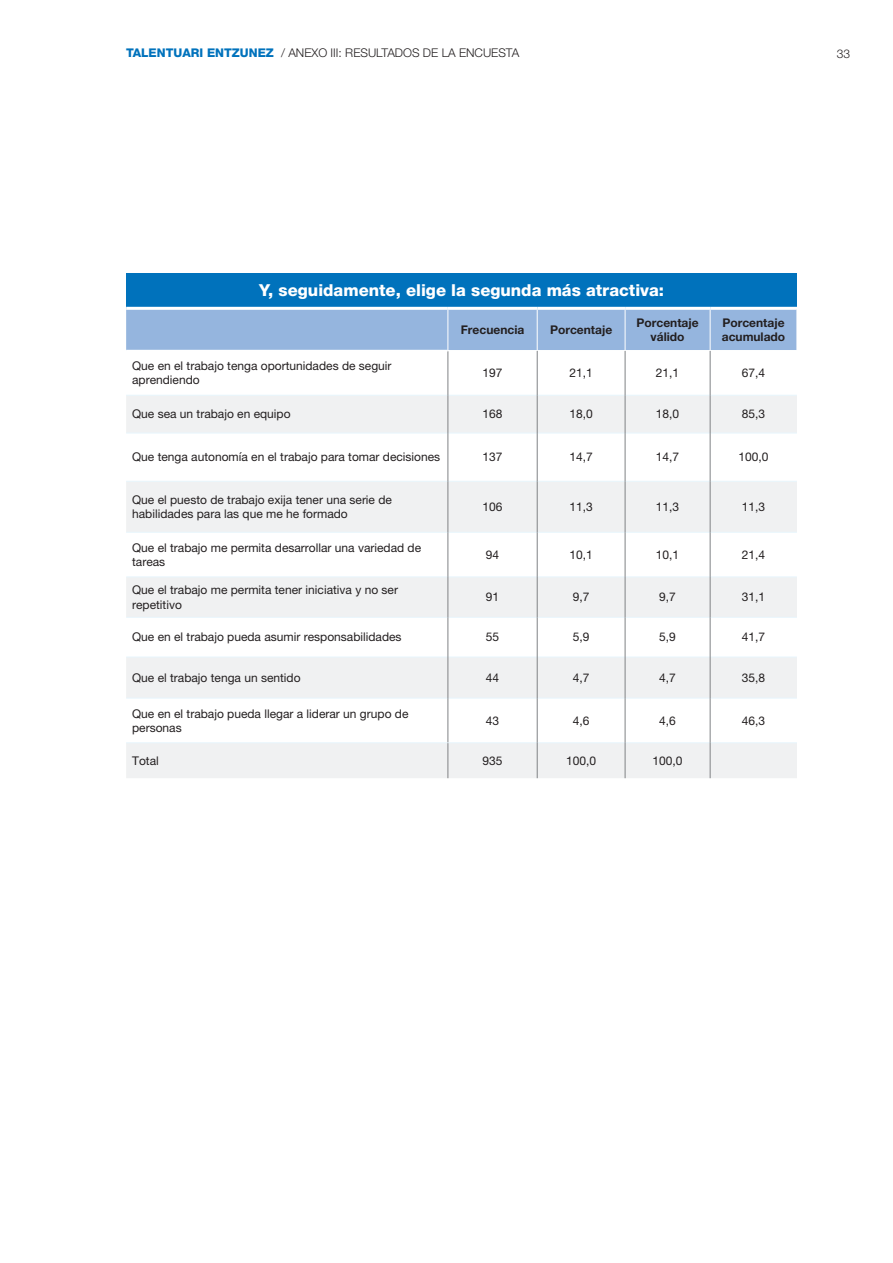
<style>
.page{position:relative;width:893px;height:1263px;background:#fff}
.page>*{position:absolute;margin:0;border:0;box-sizing:border-box;transform-origin:0 0}
.t1{font:800 16.5px "Helvetica Neue LT Pro";color:#fff}
.t2{font:12px/14.4px "Helvetica Neue LT Pro";color:#231f20}
.t3{font:700 12px/14.4px "Helvetica Neue LT Pro";color:#231f20;text-align:center}
.t4{font:300 12px "Helvetica Neue LT Pro";color:#231f20}
.s1{font-weight:800;color:#0072bc}
</style>
<div class="page">
<div style="left:126px;top:273px;width:671px;height:35px;background:#0072bc"></div>
<div style="left:126px;top:310px;width:670px;height:40px;background:#95b5de"></div>
<svg style="left:126px;top:396px;width:671px;height:382px;fill:#f0f1f2"></svg>
<hr style="left:126px;top:395px;width:322px;height:1px;background:#e8f6fd">
<hr style="left:126px;top:433px;width:322px;height:1px;background:#e8f6fd">
<hr style="left:126px;top:481px;width:322px;height:1px;background:#e8f6fd">
<hr style="left:126px;top:532px;width:322px;height:1px;background:#e8f6fd">
<hr style="left:126px;top:576px;width:322px;height:1px;background:#e8f6fd">
<hr style="left:126px;top:617px;width:322px;height:1px;background:#e8f6fd">
<hr style="left:126px;top:657px;width:322px;height:1px;background:#e8f6fd">
<hr style="left:126px;top:698px;width:322px;height:1px;background:#e8f6fd">
<hr style="left:126px;top:742px;width:322px;height:1px;background:#e8f6fd">
<hr style="left:448px;top:395px;width:89px;height:1px;background:#e8f6fd">
<hr style="left:537px;top:395px;width:88px;height:1px;background:#e8f6fd">
<hr style="left:625px;top:395px;width:85px;height:1px;background:#e8f6fd">
<hr style="left:710px;top:395px;width:87px;height:1px;background:#e8f6fd">
<hr style="left:448px;top:433px;width:89px;height:1px;background:#e8f6fd">
<hr style="left:537px;top:433px;width:88px;height:1px;background:#e8f6fd">
<hr style="left:625px;top:433px;width:85px;height:1px;background:#e8f6fd">
<hr style="left:710px;top:433px;width:87px;height:1px;background:#e8f6fd">
<hr style="left:448px;top:481px;width:89px;height:1px;background:#e8f6fd">
<hr style="left:537px;top:481px;width:88px;height:1px;background:#e8f6fd">
<hr style="left:625px;top:481px;width:85px;height:1px;background:#e8f6fd">
<hr style="left:710px;top:481px;width:87px;height:1px;background:#e8f6fd">
<hr style="left:448px;top:532px;width:89px;height:1px;background:#e8f6fd">
<hr style="left:537px;top:532px;width:88px;height:1px;background:#e8f6fd">
<hr style="left:625px;top:532px;width:85px;height:1px;background:#e8f6fd">
<hr style="left:710px;top:532px;width:87px;height:1px;background:#e8f6fd">
<hr style="left:448px;top:577px;width:89px;height:1px;background:#e8f6fd">
<hr style="left:537px;top:577px;width:88px;height:1px;background:#e8f6fd">
<hr style="left:625px;top:577px;width:85px;height:1px;background:#e8f6fd">
<hr style="left:710px;top:577px;width:87px;height:1px;background:#e8f6fd">
<hr style="left:448px;top:617px;width:89px;height:1px;background:#e8f6fd">
<hr style="left:537px;top:617px;width:88px;height:1px;background:#e8f6fd">
<hr style="left:625px;top:617px;width:85px;height:1px;background:#e8f6fd">
<hr style="left:710px;top:617px;width:87px;height:1px;background:#e8f6fd">
<hr style="left:448px;top:657px;width:89px;height:1px;background:#e8f6fd">
<hr style="left:537px;top:657px;width:88px;height:1px;background:#e8f6fd">
<hr style="left:625px;top:657px;width:85px;height:1px;background:#e8f6fd">
<hr style="left:710px;top:657px;width:87px;height:1px;background:#e8f6fd">
<hr style="left:448px;top:698px;width:89px;height:1px;background:#e8f6fd">
<hr style="left:537px;top:698px;width:88px;height:1px;background:#e8f6fd">
<hr style="left:625px;top:698px;width:85px;height:1px;background:#e8f6fd">
<hr style="left:710px;top:698px;width:87px;height:1px;background:#e8f6fd">
<hr style="left:448px;top:742px;width:89px;height:1px;background:#e8f6fd">
<hr style="left:537px;top:742px;width:88px;height:1px;background:#e8f6fd">
<hr style="left:625px;top:742px;width:85px;height:1px;background:#e8f6fd">
<hr style="left:710px;top:742px;width:87px;height:1px;background:#e8f6fd">
<hr style="left:448px;top:351px;width:1px;height:44px;background:#808285">
<hr style="left:448px;top:395px;width:1px;height:38px;background:#808285">
<hr style="left:448px;top:433px;width:1px;height:48px;background:#808285">
<hr style="left:448px;top:481px;width:1px;height:51px;background:#808285">
<hr style="left:448px;top:532px;width:1px;height:45px;background:#808285">
<hr style="left:448px;top:577px;width:1px;height:40px;background:#808285">
<hr style="left:448px;top:617px;width:1px;height:40px;background:#808285">
<hr style="left:448px;top:657px;width:1px;height:41px;background:#808285">
<hr style="left:448px;top:698px;width:1px;height:44px;background:#808285">
<hr style="left:447px;top:310px;width:1px;height:40px;background:#fff">
<hr style="left:537px;top:310px;width:1px;height:40px;background:#fff">
<hr style="left:625px;top:310px;width:1px;height:40px;background:#fff">
<hr style="left:710px;top:310px;width:1px;height:40px;background:#fff">
<hr style="left:126px;top:307px;width:322px;height:3px;background:#fff">
<hr style="left:448px;top:307px;width:89px;height:3px;background:#fff">
<hr style="left:537px;top:307px;width:88px;height:3px;background:#fff">
<hr style="left:625px;top:307px;width:85px;height:3px;background:#fff">
<hr style="left:710px;top:307px;width:87px;height:3px;background:#fff">
<hr style="left:448px;top:743px;width:1px;height:35px;background:#808285">
<hr style="left:537px;top:351px;width:1px;height:44px;background:#808285">
<hr style="left:625px;top:351px;width:1px;height:44px;background:#808285">
<hr style="left:710px;top:351px;width:1px;height:44px;background:#808285">
<hr style="left:537px;top:395px;width:1px;height:38px;background:#808285">
<hr style="left:625px;top:395px;width:1px;height:38px;background:#808285">
<hr style="left:710px;top:395px;width:1px;height:38px;background:#808285">
<hr style="left:537px;top:433px;width:1px;height:48px;background:#808285">
<hr style="left:625px;top:433px;width:1px;height:48px;background:#808285">
<hr style="left:710px;top:433px;width:1px;height:48px;background:#808285">
<hr style="left:537px;top:481px;width:1px;height:51px;background:#808285">
<hr style="left:625px;top:481px;width:1px;height:51px;background:#808285">
<hr style="left:710px;top:481px;width:1px;height:51px;background:#808285">
<hr style="left:537px;top:532px;width:1px;height:45px;background:#808285">
<hr style="left:625px;top:532px;width:1px;height:45px;background:#808285">
<hr style="left:710px;top:532px;width:1px;height:45px;background:#808285">
<hr style="left:537px;top:577px;width:1px;height:40px;background:#808285">
<hr style="left:625px;top:577px;width:1px;height:40px;background:#808285">
<hr style="left:710px;top:577px;width:1px;height:40px;background:#808285">
<hr style="left:537px;top:617px;width:1px;height:40px;background:#808285">
<hr style="left:625px;top:617px;width:1px;height:40px;background:#808285">
<hr style="left:710px;top:617px;width:1px;height:40px;background:#808285">
<hr style="left:537px;top:657px;width:1px;height:41px;background:#808285">
<hr style="left:625px;top:657px;width:1px;height:41px;background:#808285">
<hr style="left:710px;top:657px;width:1px;height:41px;background:#808285">
<hr style="left:537px;top:698px;width:1px;height:45px;background:#808285">
<hr style="left:625px;top:698px;width:1px;height:45px;background:#808285">
<hr style="left:710px;top:698px;width:1px;height:45px;background:#808285">
<hr style="left:537px;top:743px;width:1px;height:35px;background:#808285">
<hr style="left:625px;top:743px;width:1px;height:35px;background:#808285">
<hr style="left:710px;top:743px;width:1px;height:35px;background:#808285">
<p class="t4" style="left:126px;top:46px;width:395px"><span class="s1">TALENTUARI ENTZUNEZ</span> / ANEXO III: RESULTADOS DE LA ENCUESTA</p>
<p class="t4" style="left:837px;top:46px;width:15px">33</p>
<p class="t1" style="left:259px;top:281px;width:407px">Y, seguidamente, elige la segunda más atractiva:</p>
<p class="t3" style="left:461px;top:322px;width:65px">Frecuencia</p>
<p class="t3" style="left:550px;top:322px;width:64px">Porcentaje</p>
<p class="t3" style="left:636px;top:315px;width:64px">Porcentaje válido</p>
<p class="t3" style="left:722px;top:315px;width:65px;text-align:left">Porcentaje acumulado</p>
<p class="t2" style="left:132px;top:358px;width:261px">Que en el trabajo tenga oportunidades de seguir aprendiendo</p>
<p class="t2" style="left:483px;top:365px;width:22px">197</p>
<p class="t2" style="left:569px;top:365px;width:25px">21,1</p>
<p class="t2" style="left:656px;top:365px;width:25px">21,1</p>
<p class="t2" style="left:742px;top:365px;width:25px">67,4</p>
<p class="t2" style="left:132px;top:407px;width:160px">Que sea un trabajo en equipo</p>
<p class="t2" style="left:483px;top:407px;width:22px">168</p>
<p class="t2" style="left:569px;top:407px;width:25px">18,0</p>
<p class="t2" style="left:656px;top:407px;width:25px">18,0</p>
<p class="t2" style="left:742px;top:407px;width:25px">85,3</p>
<p class="t2" style="left:132px;top:450px;width:310px">Que tenga autonomía en el trabajo para tomar decisiones</p>
<p class="t2" style="left:483px;top:450px;width:22px">137</p>
<p class="t2" style="left:569px;top:450px;width:25px">14,7</p>
<p class="t2" style="left:656px;top:450px;width:25px">14,7</p>
<p class="t2" style="left:738px;top:450px;width:32px">100,0</p>
<p class="t2" style="left:132px;top:492px;width:261px">Que el puesto de trabajo exija tener una serie de habilidades para las que me he formado</p>
<p class="t2" style="left:483px;top:499px;width:22px">106</p>
<p class="t2" style="left:569px;top:499px;width:25px">11,3</p>
<p class="t2" style="left:656px;top:499px;width:25px">11,3</p>
<p class="t2" style="left:742px;top:499px;width:25px">11,3</p>
<p class="t2" style="left:132px;top:540px;width:290px">Que el trabajo me permita desarrollar una variedad de tareas</p>
<p class="t2" style="left:486px;top:547px;width:15px">94</p>
<p class="t2" style="left:569px;top:547px;width:25px">10,1</p>
<p class="t2" style="left:656px;top:547px;width:25px">10,1</p>
<p class="t2" style="left:742px;top:547px;width:25px">21,4</p>
<p class="t2" style="left:132px;top:583px;width:267px">Que el trabajo me permita tener iniciativa y no ser repetitivo</p>
<p class="t2" style="left:486px;top:590px;width:15px">91</p>
<p class="t2" style="left:573px;top:590px;width:18px">9,7</p>
<p class="t2" style="left:659px;top:590px;width:18px">9,7</p>
<p class="t2" style="left:742px;top:590px;width:25px">31,1</p>
<p class="t2" style="left:132px;top:630px;width:271px">Que en el trabajo pueda asumir responsabilidades</p>
<p class="t2" style="left:486px;top:630px;width:15px">55</p>
<p class="t2" style="left:573px;top:630px;width:18px">5,9</p>
<p class="t2" style="left:659px;top:630px;width:18px">5,9</p>
<p class="t2" style="left:742px;top:630px;width:25px">41,7</p>
<p class="t2" style="left:132px;top:670px;width:170px">Que el trabajo tenga un sentido</p>
<p class="t2" style="left:486px;top:670px;width:15px">44</p>
<p class="t2" style="left:573px;top:670px;width:18px">4,7</p>
<p class="t2" style="left:659px;top:670px;width:18px">4,7</p>
<p class="t2" style="left:742px;top:670px;width:25px">35,8</p>
<p class="t2" style="left:132px;top:706px;width:278px">Que en el trabajo pueda llegar a liderar un grupo de personas</p>
<p class="t2" style="left:486px;top:713px;width:15px">43</p>
<p class="t2" style="left:573px;top:713px;width:18px">4,6</p>
<p class="t2" style="left:659px;top:713px;width:18px">4,6</p>
<p class="t2" style="left:742px;top:713px;width:25px">46,3</p>
<p class="t2" style="left:132px;top:753px;width:28px">Total</p>
<p class="t2" style="left:483px;top:753px;width:22px">935</p>
<p class="t2" style="left:566px;top:753px;width:32px">100,0</p>
<p class="t2" style="left:653px;top:753px;width:32px">100,0</p>
</div>
